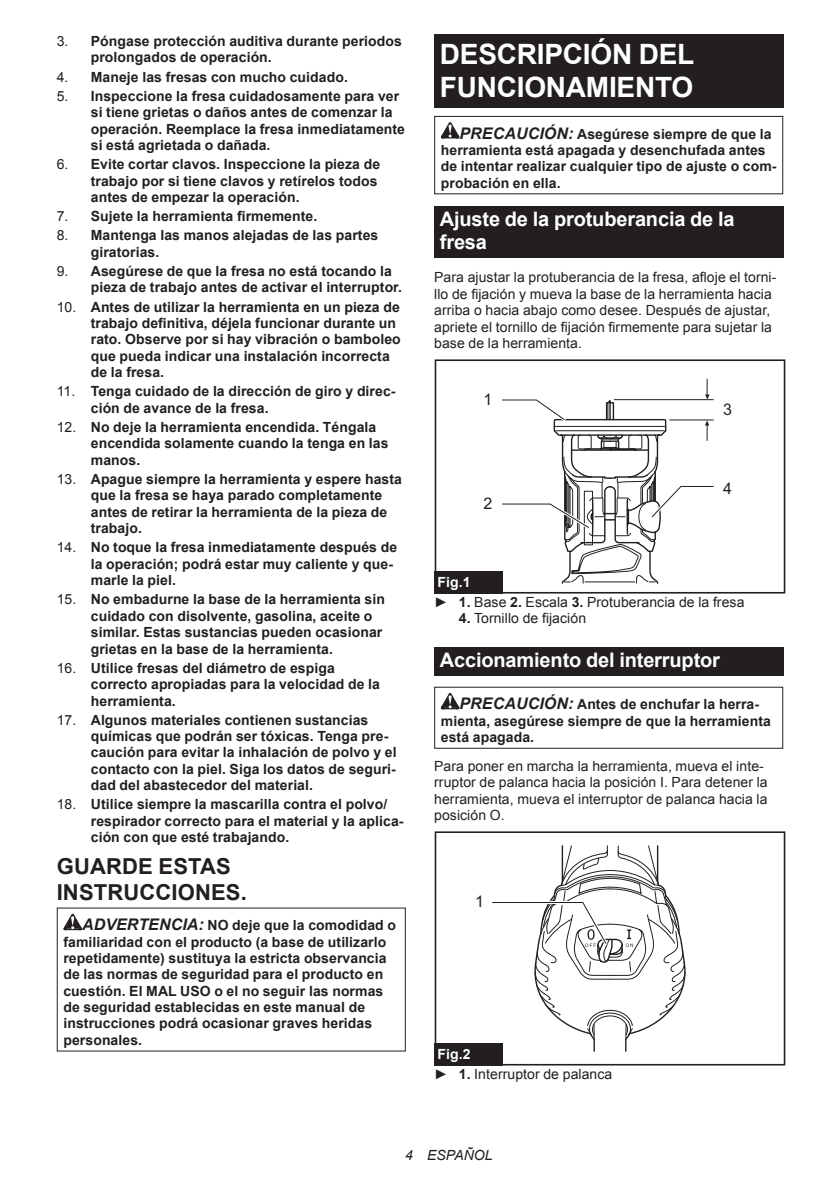
<style>
.page{position:relative;width:840px;height:1191px;background:#fff}
.page>*{position:absolute;margin:0;border:0;box-sizing:border-box;transform-origin:0 0}
.t1{font:700 28px/32.8px "Arial";letter-spacing:-.01em;color:#fff}
.t2{font:700 22px/25.8px "Arial";letter-spacing:.005em;color:#231f20}
.t3{font:700 20px/23.4px "Arial";letter-spacing:-.01em;color:#fff}
.t4{font:16px "Arial";color:#231f20}
.t5{font:700 14px/16.4px "Arial";letter-spacing:.005em;color:#231f20}
.t6{font:14px/16.4px "Arial";letter-spacing:.005em;color:#231f20}
.t7{font:italic 14px "Arial";letter-spacing:.005em;color:#231f20}
.s1{font-weight:400}
.s2{font-style:italic;font-size:16px}
.s3{font-weight:700;color:#fff}
.s4{font-weight:700}
</style>
<div class="page">
<svg style="left:63px;top:913px;width:19px;height:17px"></svg>
<div style="left:434px;top:34px;width:348px;height:74px;background:#231f20"></div>
<svg style="left:440px;top:122px;width:19px;height:16px"></svg>
<div style="left:434px;top:116px;width:348px;height:78px;border:1px solid #231f20"></div>
<div style="left:434px;top:206px;width:348px;height:51px;background:#231f20"></div>
<div style="left:434px;top:359px;width:350px;height:234px;border:2px solid #231f20"></div>
<svg style="left:502px;top:379px;width:212px;height:205px"></svg>
<div style="left:434px;top:571px;width:68px;height:22px;background:#231f20"></div>
<div style="left:434px;top:647px;width:348px;height:29px;background:#231f20"></div>
<svg style="left:440px;top:693px;width:19px;height:16px"></svg>
<div style="left:434px;top:831px;width:350px;height:234px;border:2px solid #231f20"></div>
<svg style="left:492px;top:845px;width:194px;height:206px"></svg>
<div style="left:434px;top:1042px;width:68px;height:23px;background:#231f20"></div>
<p class="t5" style="left:91px;top:33px;width:312px;text-indent:-34px"><span class="s1">3.</span> Póngase protección auditiva durante periodos prolongados de operación.</p>
<p class="t5" style="left:57px;top:69px;width:292px"><span class="s1">4.</span> Maneje las fresas con mucho cuidado.</p>
<p class="t5" style="left:91px;top:88px;width:315px;text-indent:-34px"><span class="s1">5.</span> Inspeccione la fresa cuidadosamente para ver si tiene grietas o daños antes de comenzar la operación. Reemplace la fresa inmediatamente si está agrietada o dañada.</p>
<p class="t5" style="left:91px;top:156px;width:291px;text-indent:-34px"><span class="s1">6.</span> Evite cortar clavos. Inspeccione la pieza de trabajo por si tiene clavos y retírelos todos antes de empezar la operación.</p>
<p class="t5" style="left:57px;top:208px;width:262px"><span class="s1">7.</span> Sujete la herramienta firmemente.</p>
<p class="t5" style="left:91px;top:228px;width:289px;text-indent:-34px"><span class="s1">8.</span> Mantenga las manos alejadas de las partes giratorias.</p>
<p class="t5" style="left:91px;top:263px;width:312px;text-indent:-34px"><span class="s1">9.</span> Asegúrese de que la fresa no está tocando la pieza de trabajo antes de activar el interruptor.</p>
<p class="t5" style="left:91px;top:299px;width:311px;text-indent:-34px"><span class="s1">10.</span> Antes de utilizar la herramienta en un pieza de trabajo definitiva, déjela funcionar durante un rato. Observe por si hay vibración o bamboleo que pueda indicar una instalación incorrecta de la fresa.</p>
<p class="t5" style="left:91px;top:384px;width:306px;text-indent:-34px"><span class="s1">11.</span> Tenga cuidado de la dirección de giro y direc&shy;ción de avance de la fresa.</p>
<p class="t5" style="left:91px;top:419px;width:299px;text-indent:-34px"><span class="s1">12.</span> No deje la herramienta encendida. Téngala encendida solamente cuando la tenga en las manos.</p>
<p class="t5" style="left:91px;top:471px;width:312px;text-indent:-34px"><span class="s1">13.</span> Apague siempre la herramienta y espere hasta que la fresa se haya parado completamente antes de retirar la herramienta de la pieza de trabajo.</p>
<p class="t5" style="left:91px;top:539px;width:308px;text-indent:-34px"><span class="s1">14.</span> No toque la fresa inmediatamente después de la operación; podrá estar muy caliente y que&shy;marle la piel.</p>
<p class="t5" style="left:91px;top:591px;width:295px;text-indent:-34px"><span class="s1">15.</span> No embadurne la base de la herramienta sin cuidado con disolvente, gasolina, aceite o similar. Estas sustancias pueden ocasionar grietas en la base de la herramienta.</p>
<p class="t5" style="left:91px;top:660px;width:290px;text-indent:-34px"><span class="s1">16.</span> Utilice fresas del diámetro de espiga correcto apropiadas para la velocidad de la herramienta.</p>
<p class="t5" style="left:91px;top:712px;width:307px;text-indent:-34px"><span class="s1">17.</span> Algunos materiales contienen sustancias químicas que podrán ser tóxicas. Tenga pre&shy;caución para evitar la inhalación de polvo y el contacto con la piel. Siga los datos de seguri&shy;dad del abastecedor del material.</p>
<p class="t5" style="left:91px;top:796px;width:314px;text-indent:-34px"><span class="s1">18.</span> Utilice siempre la mascarilla contra el polvo/ respirador correcto para el material y la aplica&shy;ción con que esté trabajando.</p>
<h2 class="t2" style="left:57px;top:853px;width:191px">GUARDE ESTAS<br>INSTRUCCIONES.</h2>
<p class="t5" style="left:63px;top:917px;width:334px;text-indent:19px"><span class="s2">ADVERTENCIA:</span> NO deje que la comodidad o familiaridad con el producto (a base de utilizarlo repetidamente) sustituya la estricta observancia de las normas de seguridad para el producto en cuestión. El MAL USO o el no seguir las normas de seguridad establecidas en este manual de instrucciones podrá ocasionar graves heridas personales.</p>
<h1 class="t1" style="left:439px;top:38px;width:256px">DESCRIPCIÓN DEL<br>FUNCIONAMIENTO</h1>
<p class="t5" style="left:440px;top:126px;width:337px;text-indent:19px"><span class="s2">PRECAUCIÓN:</span> Asegúrese siempre de que la herramienta está apagada y desenchufada antes de intentar realizar cualquier tipo de ajuste o com&shy;probación en ella.</p>
<h3 class="t3" style="left:439px;top:207px;width:296px">Ajuste de la protuberancia de la fresa</h3>
<p class="t6" style="left:434px;top:269px;width:343px">Para ajustar la protuberancia de la fresa, afloje el torni&shy;llo de fijación y mueva la base de la herramienta hacia arriba o hacia abajo como desee. Después de ajustar, apriete el tornillo de fijación firmemente para sujetar la base de la herramienta.</p>
<p class="t4" style="left:483px;top:389px;width:10px">1</p>
<p class="t4" style="left:483px;top:493px;width:10px">2</p>
<p class="t4" style="left:722px;top:399px;width:10px">3</p>
<p class="t4" style="left:722px;top:478px;width:10px">4</p>
<p class="t6" style="left:434px;top:572px;width:311px;line-height:20.2px"><span class="s3">Fig.1<br></span>► <span class="s4">1.</span> Base <span class="s4">2.</span> Escala <span class="s4">3.</span> Protuberancia de la fresa</p>
<p class="t6" style="left:458px;top:610px;width:129px"><span class="s4">4.</span> Tornillo de fijación</p>
<h3 class="t3" style="left:439px;top:649px;width:281px">Accionamiento del interruptor</h3>
<p class="t5" style="left:440px;top:696px;width:331px;text-indent:19px"><span class="s2">PRECAUCIÓN:</span> Antes de enchufar la herra&shy;mienta, asegúrese siempre de que la herramienta está apagada.</p>
<p class="t6" style="left:434px;top:758px;width:335px">Para poner en marcha la herramienta, mueva el inte&shy;rruptor de palanca hacia la posición I. Para detener la herramienta, mueva el interruptor de palanca hacia la posición O.</p>
<p class="t4" style="left:475px;top:891px;width:10px">1</p>
<p class="t6" style="left:434px;top:1044px;width:179px;line-height:20.2px"><span class="s3">Fig.2<br></span>► <span class="s4">1.</span> Interruptor de palanca</p>
<p class="t7" style="left:405px;top:1146px;width:89px">4 ESPAÑOL</p>
</div>
